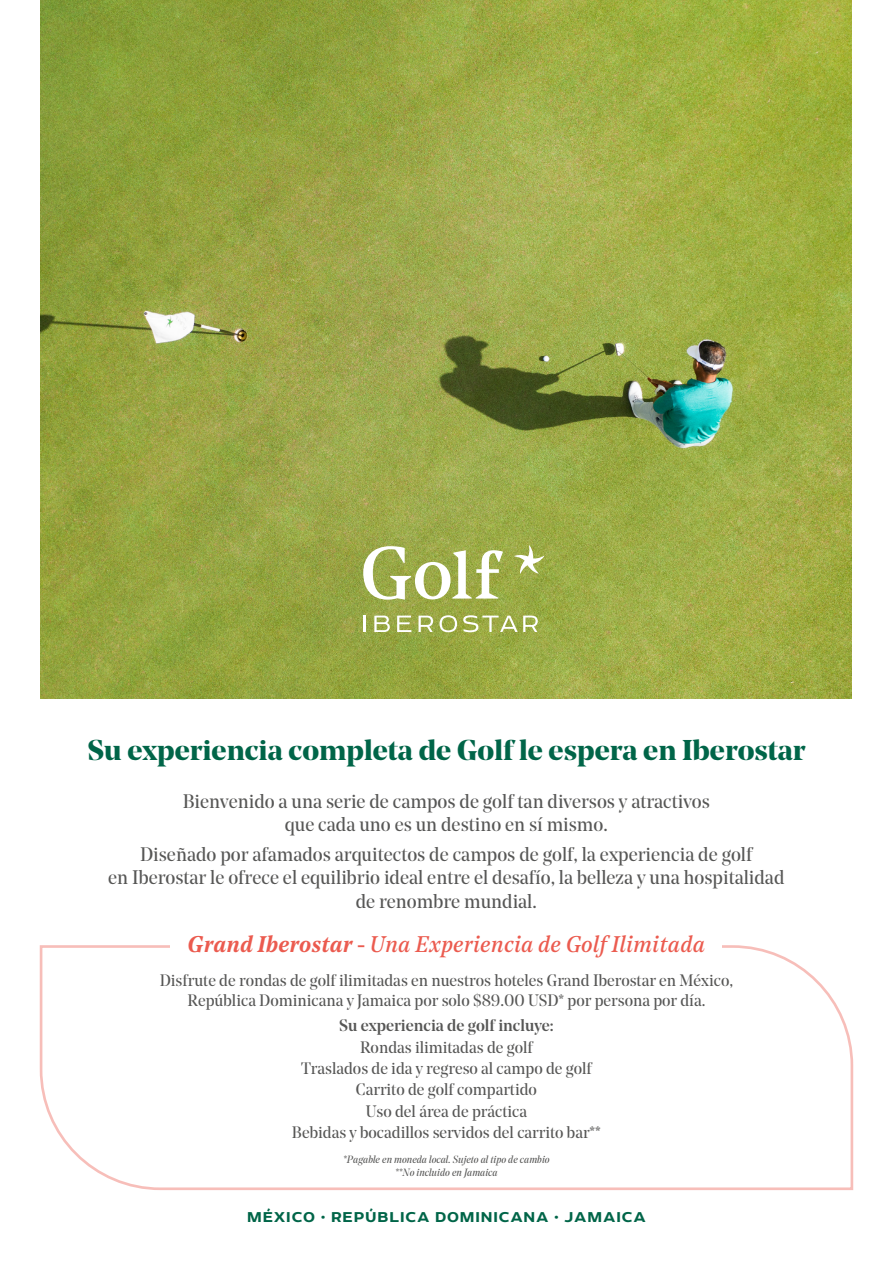
<style>
.page{position:relative;width:893px;height:1263px;background:#fff}
.page>*{position:absolute;margin:0;border:0;box-sizing:border-box;transform-origin:0 0}
.t1{font:700 28.5px "Noe Display";color:#006548}
.t2{font:italic 22.5px "Noe Text";color:#eb5b4f}
.t3{font:19.5px/23.4px "Noe Display";color:#575756;text-align:center}
.t4{font:16.5px/21.3px "Noe Display";color:#575756;text-align:center}
.t5{font:700 16.5px "Echoes Sans";letter-spacing:.05em;color:#006548}
.t6{font:500 16.5px "Noe Display";color:#575756}
.t7{font:italic 10.5px/12.6px "Noe Display";color:#575756;text-align:center}
.s1{font-weight:600}
</style>
<div class="page">
<img style="left:41px;top:0;width:811px;height:698px">
<svg style="left:463px;top:615px;width:75px;height:17px"></svg>
<svg style="left:439px;top:615px;width:18px;height:17px"></svg>
<svg style="left:418px;top:616px;width:15px;height:16px"></svg>
<svg style="left:397px;top:616px;width:14px;height:16px"></svg>
<svg style="left:374px;top:616px;width:16px;height:16px"></svg>
<svg style="left:364px;top:616px;width:2px;height:16px"></svg>
<svg style="left:363px;top:546px;width:140px;height:54px"></svg>
<svg style="left:514px;top:545px;width:30px;height:29px"></svg>
<svg style="left:40px;top:945px;width:813px;height:245px"></svg>
<div style="left:171px;top:935px;width:551px;height:37px;background:#fff"></div>
<h1 class="t1" style="left:87px;top:731px;width:720px">Su experiencia completa de Golf le espera en Iberostar</h1>
<p class="t3" style="left:183px;top:789px;width:529px">Bienvenido a una serie de campos de golf tan diversos y atractivos que cada uno es un destino en sí mismo.</p>
<p class="t3" style="left:108px;top:842px;width:678px">Diseñado por afamados arquitectos de campos de golf, la experiencia de golf<br>en Iberostar le ofrece el equilibrio ideal entre el desafío, la belleza y una hospitalidad de renombre mundial.</p>
<h2 class="t2" style="left:188px;top:928px;width:519px"><span class="s1">Grand Iberostar -</span> Una Experiencia de Golf Ilimitada</h2>
<p class="t4" style="left:160px;top:970px;width:575px;line-height:19.8px">Disfrute de rondas de golf ilimitadas en nuestros hoteles Grand Iberostar en México,<br>República Dominicana y Jamaica por solo $89.00 USD* por persona por día.</p>
<p class="t6" style="left:339px;top:1015px;width:216px">Su experiencia de golf incluye:</p>
<p class="t4" style="left:292px;top:1036px;width:310px">Rondas ilimitadas de golf<br>Traslados de ida y regreso al campo de golf Carrito de golf compartido<br>Uso del área de práctica<br>Bebidas y bocadillos servidos del carrito bar**</p>
<p class="t7" style="left:343px;top:1153px;width:208px">*Pagable en moneda local. Sujeto al tipo de cambio **No incluido en Jamaica</p>
<p class="t5" style="left:247px;top:1208px;width:400px">MÉXICO • REPÚBLICA DOMINICANA • JAMAICA</p>
</div>
